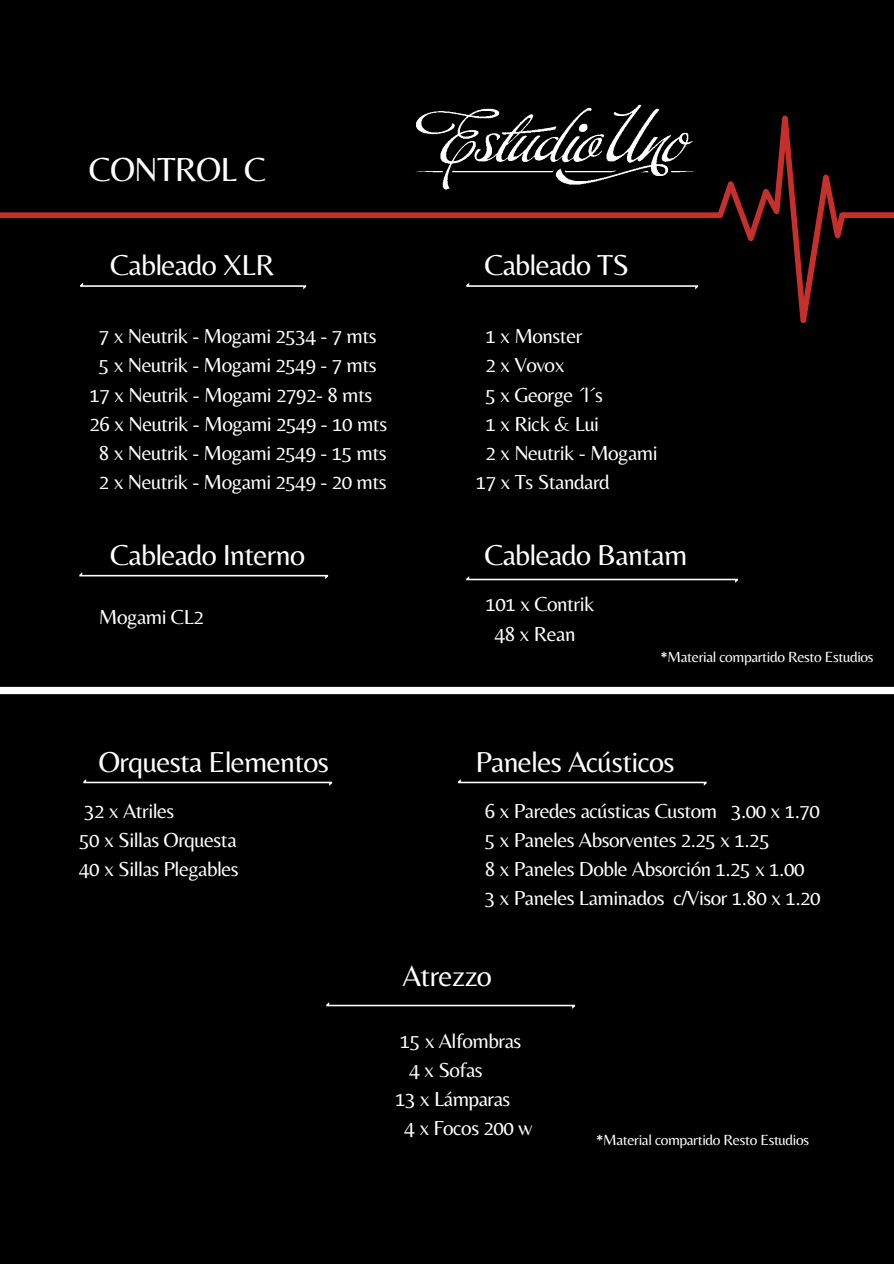
<style>
.page{position:relative;width:894px;height:1264px;background:#fff}
.page>*{position:absolute;margin:0;border:0;box-sizing:border-box;transform-origin:0 0}
.t1{font:34.65px "Belleza";letter-spacing:-.025em;color:#fff}
.t2{font:30px "Belleza";letter-spacing:-.025em;color:#fff}
.t3{font:21.15px "Belleza";letter-spacing:-.025em;color:#fff}
.t4{font:15.3px "Belleza";letter-spacing:-.025em;color:#fff}
</style>
<div class="page">
<div style="left:0;top:0;width:893px;height:1263px;background:#000"></div>
<img style="left:423px;top:104px;width:237px;height:11px">
<svg style="left:0;top:115px;width:893px;height:208px"></svg>
<svg style="left:80px;top:283px;width:226px;height:6px"></svg>
<svg style="left:466px;top:283px;width:232px;height:6px"></svg>
<svg style="left:79px;top:572px;width:249px;height:7px"></svg>
<svg style="left:466px;top:576px;width:271px;height:7px"></svg>
<svg style="left:0;top:686px;width:893px;height:9px"></svg>
<svg style="left:83px;top:779px;width:249px;height:6px"></svg>
<svg style="left:326px;top:1002px;width:249px;height:6px"></svg>
<svg style="left:458px;top:779px;width:248px;height:6px"></svg>
<p class="t1" style="left:89px;top:149px;width:179px">CONTROL C</p>
<p class="t2" style="left:110px;top:247px;width:166px">Cableado XLR</p>
<p class="t2" style="left:484px;top:247px;width:146px">Cableado TS</p>
<p class="t3" style="left:99px;top:323px;width:279px">7 x Neutrik - Mogami 2534 - 7 mts</p>
<p class="t3" style="left:99px;top:353px;width:279px">5 x Neutrik - Mogami 2549 - 7 mts</p>
<p class="t3" style="left:89px;top:382px;width:284px">17 x Neutrik - Mogami 2792- 8 mts</p>
<p class="t3" style="left:89px;top:411px;width:299px">26 x Neutrik - Mogami 2549 - 10 mts</p>
<p class="t3" style="left:99px;top:440px;width:289px">8 x Neutrik - Mogami 2549 - 15 mts</p>
<p class="t3" style="left:99px;top:469px;width:289px">2 x Neutrik - Mogami 2549 - 20 mts</p>
<p class="t3" style="left:485px;top:323px;width:99px">1 x Monster</p>
<p class="t3" style="left:485px;top:353px;width:81px">2 x Vovox</p>
<p class="t3" style="left:485px;top:382px;width:119px">5 x George ´l´s</p>
<p class="t3" style="left:485px;top:411px;width:115px">1 x Rick &amp; Lui</p>
<p class="t3" style="left:485px;top:440px;width:174px">2 x Neutrik - Mogami</p>
<p class="t3" style="left:475px;top:469px;width:135px">17 x Ts Standard</p>
<p class="t2" style="left:110px;top:537px;width:196px">Cableado Interno</p>
<p class="t2" style="left:484px;top:537px;width:204px">Cableado Bantam</p>
<p class="t3" style="left:99px;top:604px;width:106px">Mogami CL2</p>
<p class="t2" style="left:99px;top:744px;width:232px">Orquesta Elementos</p>
<p class="t3" style="left:84px;top:798px;width:92px">32 x Atriles</p>
<p class="t3" style="left:79px;top:827px;width:159px">50 x Sillas Orquesta</p>
<p class="t3" style="left:79px;top:856px;width:161px">40 x Sillas Plegables</p>
<p class="t3" style="left:485px;top:592px;width:111px">101 x Contrik</p>
<p class="t3" style="left:494px;top:621px;width:82px">48 x Rean</p>
<p class="t4" style="left:660px;top:648px;width:215px">*Material compartido Resto Estudios</p>
<p class="t2" style="left:475px;top:744px;width:200px">Paneles Acústicos</p>
<p class="t3" style="left:484px;top:798px;width:337px">6 x Paredes acústicas Custom 3.00 x 1.70</p>
<p class="t3" style="left:484px;top:827px;width:286px">5 x Paneles Absorventes 2.25 x 1.25</p>
<p class="t3" style="left:484px;top:856px;width:321px">8 x Paneles Doble Absorción 1.25 x 1.00</p>
<p class="t3" style="left:484px;top:885px;width:337px">3 x Paneles Laminados c/Visor 1.80 x 1.20</p>
<p class="t2" style="left:402px;top:958px;width:91px">Atrezzo</p>
<p class="t3" style="left:400px;top:1028px;width:123px">15 x Alfombras</p>
<p class="t3" style="left:409px;top:1057px;width:75px">4 x Sofas</p>
<p class="t3" style="left:395px;top:1086px;width:117px">13 x Lámparas</p>
<p class="t3" style="left:404px;top:1115px;width:129px">4 x Focos 200 w</p>
<p class="t4" style="left:595px;top:1130px;width:215px">*Material compartido Resto Estudios</p>
</div>
